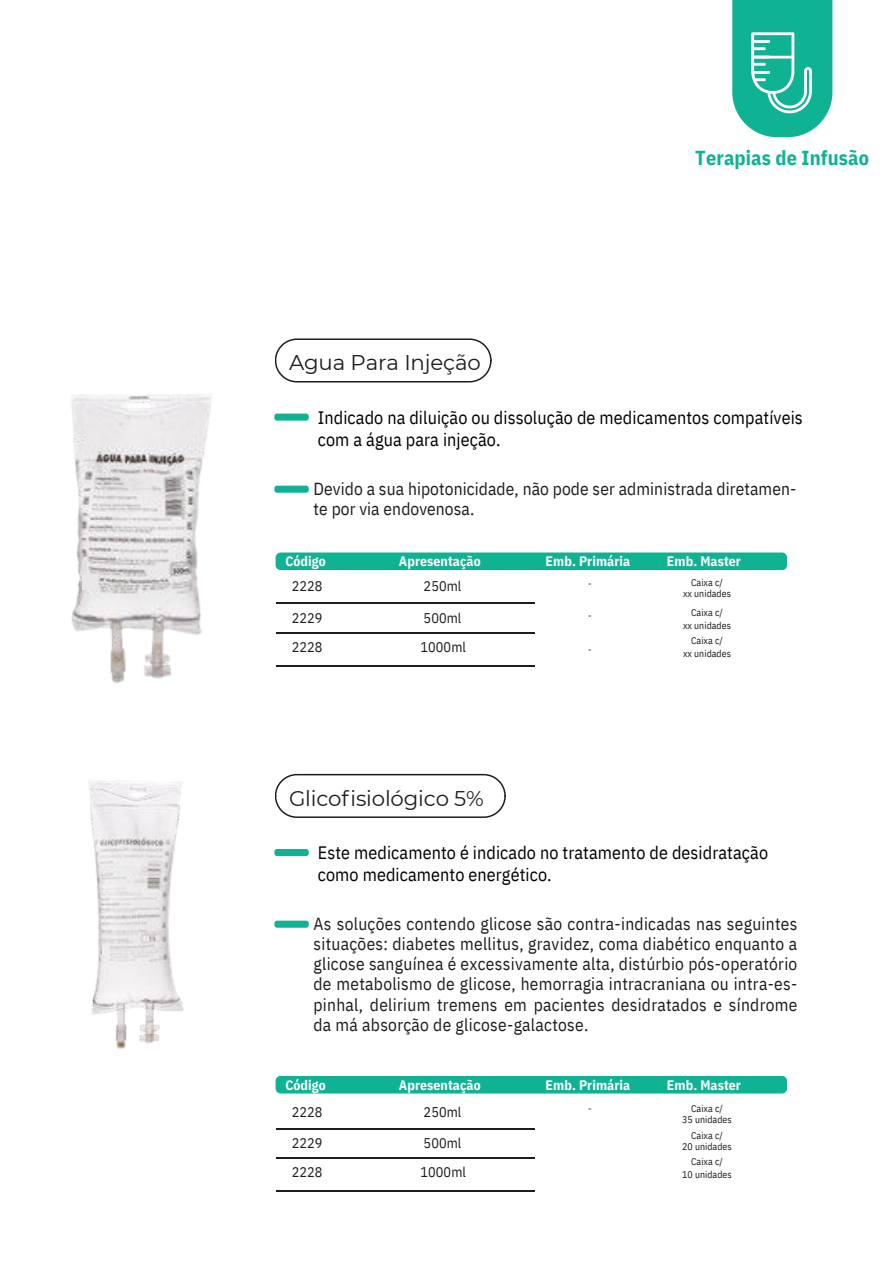
<style>
.page{position:relative;width:894px;height:1264px;background:#fff}
.page>*{position:absolute;margin:0;border:0;box-sizing:border-box;transform-origin:0 0}
.t1{font:21.3px "Montserrat";letter-spacing:-.005em;color:#1d1d1b}
.t2{font:700 20.25px "IBM Plex Sans Cond";letter-spacing:.005em;color:#0fb293}
.t3{font:18px/21.3px "IBM Plex Sans Cond";letter-spacing:.005em;color:#000}
.t4{font:17.4px/20.2px "IBM Plex Sans Cond";letter-spacing:.005em;color:#1d1d1b;text-align:justify}
.t5{font:14.1px/29.2px "IBM Plex Sans Cond";letter-spacing:.005em;color:#1d1d1b}
.t6{font:700 13.65px "IBM Plex Sans Cond";letter-spacing:.005em;color:#fff}
.t7{font:9.75px/11.2px "IBM Plex Sans Cond";letter-spacing:.005em;color:#1d1d1b;text-align:center}
</style>
<div class="page">
<div style="left:274px;top:413px;width:34px;height:7px;background:#0fb293;border-radius:3px"></div>
<div style="left:274px;top:485px;width:35px;height:7px;background:#0fb293;border-radius:3px"></div>
<div style="left:274px;top:849px;width:35px;height:7px;background:#0fb293;border-radius:3px"></div>
<div style="left:274px;top:920px;width:35px;height:7px;background:#0fb293;border-radius:3px"></div>
<svg style="left:275px;top:774px;width:230px;height:44px"></svg>
<svg style="left:275px;top:338px;width:216px;height:44px"></svg>
<hr style="left:276px;top:603px;width:258px;height:1px;background:#1d1d1b">
<hr style="left:276px;top:632px;width:258px;height:1px;background:#1d1d1b">
<hr style="left:276px;top:665px;width:258px;height:1px;background:#1d1d1b">
<hr style="left:276px;top:1128px;width:258px;height:1px;background:#1d1d1b">
<hr style="left:276px;top:1157px;width:258px;height:1px;background:#1d1d1b">
<hr style="left:276px;top:1190px;width:258px;height:1px;background:#1d1d1b">
<div style="left:275px;top:552px;width:511px;height:18px;background:#0fb293;border-radius:5px"></div>
<div style="left:275px;top:1075px;width:511px;height:18px;background:#0fb293;border-radius:5px"></div>
<svg style="left:732px;top:0;width:100px;height:137px;background:#34bda3"></svg>
<img style="left:71px;top:394px;width:140px;height:290px">
<img style="left:89px;top:780px;width:95px;height:269px">
<div style="left:83px;top:574px;width:15px;height:15px;background:#e8e6e7"></div>
<div style="left:102px;top:944px;width:7px;height:11px;background:#f0ecee"></div>
<h3 class="t1" style="left:289px;top:349px;width:193px">Agua Para Injeção</h3>
<p class="t2" style="left:695px;top:144px;width:175px">Terapias de Infusão</p>
<p class="t3" style="left:318px;top:407px;width:486px">Indicado na diluição ou dissolução de medicamentos compatíveis com a água para injeção.</p>
<p class="t4" style="left:313px;top:478px;width:484px">Devido a sua hipotonicidade, não pode ser administrada diretamen&shy;te por via endovenosa.</p>
<h3 class="t6" style="left:285px;top:552px;width:42px">Código</h3>
<h4 class="t6" style="left:399px;top:552px;width:83px">Apresentação</h4>
<h4 class="t6" style="left:545px;top:552px;width:86px">Emb. Primária</h4>
<h5 class="t6" style="left:666px;top:552px;width:75px">Emb. Master</h5>
<p class="t5" style="left:292px;top:571px;width:32px">2228</p>
<p class="t5" style="left:292px;top:603px;width:32px">2229<br>2228</p>
<p class="t5" style="left:423px;top:571px;width:39px">250ml</p>
<p class="t5" style="left:420px;top:603px;width:47px">500ml<br>1000ml</p>
<p class="t7" style="left:588px;top:577px;width:5px">-</p>
<p class="t7" style="left:588px;top:610px;width:5px">-</p>
<p class="t7" style="left:588px;top:643px;width:5px">-</p>
<h3 class="t7" style="left:682px;top:577px;width:49px">Caixa c/<br>xx unidades</h3>
<h3 class="t7" style="left:690px;top:606px;width:33px">Caixa c/</h3>
<h4 class="t7" style="left:682px;top:619px;width:49px">xx unidades</h4>
<h4 class="t7" style="left:690px;top:634px;width:33px">Caixa c/</h4>
<h4 class="t7" style="left:682px;top:648px;width:49px">xx unidades</h4>
<h2 class="t1" style="left:289px;top:785px;width:196px">Glicofisiológico 5%</h2>
<p class="t3" style="left:318px;top:841px;width:451px">Este medicamento é indicado no tratamento de desidratação como medicamento energético.</p>
<p class="t4" style="left:313px;top:913px;width:485px">As soluções contendo glicose são contra-indicadas nas seguintes situações: diabetes mellitus, gravidez, coma diabético enquanto a glicose sanguínea é excessivamente alta, distúrbio pós-operatório de metabolismo de glicose, hemorragia intracraniana ou intra-es&shy;pinhal, delirium tremens em pacientes desidratados e síndrome da má absorção de glicose-galactose.</p>
<h4 class="t6" style="left:285px;top:1075px;width:42px">Código</h4>
<p class="t5" style="left:292px;top:1096px;width:32px">2228</p>
<p class="t5" style="left:292px;top:1128px;width:32px">2229<br>2228</p>
<h4 class="t6" style="left:399px;top:1075px;width:83px">Apresentação</h4>
<p class="t5" style="left:423px;top:1096px;width:39px">250ml</p>
<p class="t5" style="left:420px;top:1128px;width:47px">500ml<br>1000ml</p>
<h5 class="t6" style="left:545px;top:1075px;width:86px">Emb. Primária</h5>
<h2 class="t7" style="left:588px;top:1102px;width:5px">-</h2>
<p class="t6" style="left:666px;top:1075px;width:75px">Emb. Master</p>
<h4 class="t7" style="left:682px;top:1102px;width:51px">Caixa c/<br>35 unidades</h4>
<h5 class="t7" style="left:690px;top:1129px;width:33px">Caixa c/</h5>
<h5 class="t7" style="left:682px;top:1140px;width:51px">20 unidades</h5>
<p class="t7" style="left:690px;top:1155px;width:33px">Caixa c/</p>
<p class="t7" style="left:682px;top:1168px;width:51px">10 unidades</p>
</div>
